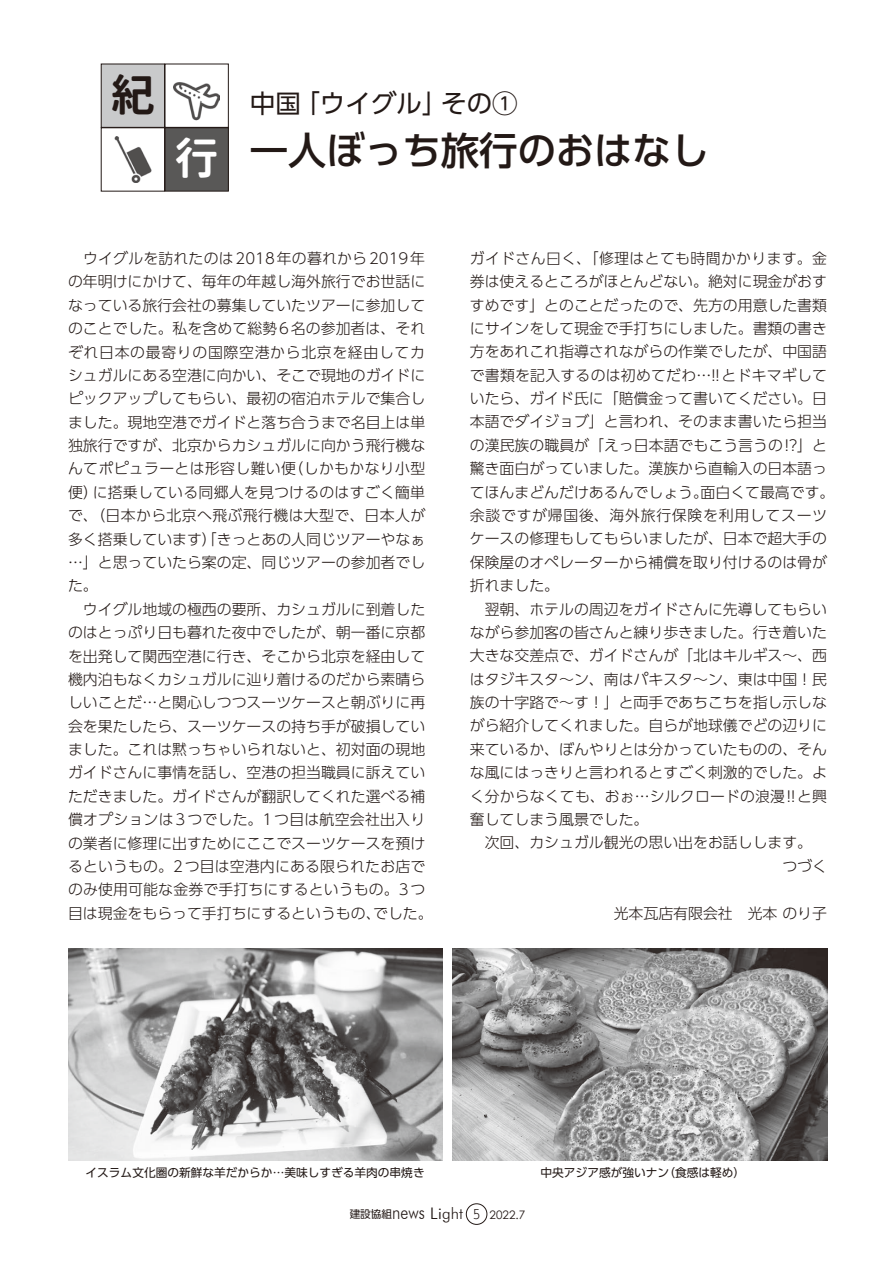
<style>
.page{position:relative;width:893px;height:1263px;background:#fff}
.page>*{position:absolute;margin:0;border:0;box-sizing:border-box;transform-origin:0 0}
.t1{font:43.65px "Yasashisa Plus Gothic B";color:#231916}
.t2{font:43.65px "Yasashisa Plus Gothic B";color:#fff}
.t3{font:500 38.25px "UD Shin Go Pro";color:#231916}
.t4{font:25.5px "UD Shin Go Pro";color:#231916}
.t5{font:300 14.85px/23.4px "UD Shin Go Pro";color:#231916}
.t6{font:300 14.85px "UD Shin Go Pro";letter-spacing:.025em;color:#231916}
.t7{font:300 14.85px "UD Shin Go Pro";letter-spacing:.05em;color:#231916}
.t8{font:11.7px "UD Shin Go Pro";color:#231916}
.t9{font:11.7px "Century Gothic";color:#231916}
.s1{font-family:"UD Shin Go Pro";font-size:10.65px}
.s2{font-family:"Futura BT";font-weight:300;font-size:19.2px}
.s3{font-family:"Futura BT";font-weight:300;font-size:15.9px}
.s4{font-family:"Shin Go Pro";font-weight:300}
.s5{font-family:"UD Shin Go Pro";font-weight:300;font-size:12.75px}
</style>
<div class="page">
<div style="left:466px;top:1203px;width:21px;height:22px;border:1px solid #231916;border-radius:50%"></div>
<div style="left:101px;top:64px;width:64px;height:63px;background:#c9cacb"></div>
<div style="left:101px;top:64px;width:64px;height:64px;border:1px solid #231916"></div>
<div style="left:165px;top:128px;width:63px;height:63px;background:#595857"></div>
<div style="left:165px;top:128px;width:64px;height:63px;border:1px solid #231916"></div>
<img style="left:114px;top:136px;width:38px;height:47px">
<img style="left:174px;top:82px;width:46px;height:39px">
<div style="left:165px;top:64px;width:64px;height:64px;border:1px solid #231916"></div>
<img style="left:68px;top:948px;width:374px;height:213px">
<img style="left:453px;top:948px;width:374px;height:213px">
<h1 class="t1" style="left:111px;top:63px;width:45px">紀</h1>
<h1 class="t2" style="left:175px;top:127px;width:45px">行</h1>
<h3 class="t4" style="left:250px;top:82px;width:269px">中国「ウイグル」その①</h3>
<h2 class="t3" style="left:250px;top:119px;width:461px">一人ぼっち旅行のおはなし</h2>
<p class="t5" style="left:68px;top:246px;width:366px">　ウイグルを訪れたのは2018年の暮れから2019年の年明けにかけて、毎年の年越し海外旅行でお世話になっている旅行会社の募集していたツアーに参加してのことでした。私を含めて総勢6名の参加者は、それぞれ日本の最寄りの国際空港から北京を経由してカシュガルにある空港に向かい、そこで現地のガイドにピックアップしてもらい、最初の宿泊ホテルで集合しました。現地空港でガイドと落ち合うまで名目上は単独旅行ですが、北京からカシュガルに向かう飛行機なんてポピュラーとは形容し難い便（しかもかなり小型便）に搭乗している同郷人を見つけるのはすごく簡単で、（日本から北京へ飛ぶ飛行機は大型で、日本人が多く搭乗しています）「きっとあの人同じツアーやなぁ…」と思っていたら案の定、同じツアーの参加者でした。<br>　ウイグル地域の極西の要所、カシュガルに到着したのはとっぷり日も暮れた夜中でしたが、朝一番に京都を出発して関西空港に行き、そこから北京を経由して機内泊もなくカシュガルに辿り着けるのだから素晴らしいことだ…と関心しつつスーツケースと朝ぶりに再会を果たしたら、スーツケースの持ち手が破損していました。これは黙っちゃいられないと、初対面の現地ガイドさんに事情を話し、空港の担当職員に訴えていただきました。ガイドさんが翻訳してくれた選べる補償オプションは3つでした。1つ目は航空会社出入りの業者に修理に出すためにここでスーツケースを預けるというもの。2つ目は空港内にある限られたお店でのみ使用可能な金券で手打ちにするというもの。3つ目は現金をもらって手打ちにするというもの、でした。</p>
<p class="t6" style="left:470px;top:246px;width:359px">ガイドさん曰く、「修理はとても時間かかります。金</p>
<p class="t5" style="left:470px;top:269px;width:359px">券は使えるところがほとんどない。絶対に現金がおす</p>
<p class="t5" style="left:470px;top:293px;width:359px">すめです」とのことだったので、先方の用意した書類</p>
<p class="t5" style="left:470px;top:316px;width:359px">にサインをして現金で手打ちにしました。書類の書き</p>
<p class="t5" style="left:470px;top:339px;width:359px">方をあれこれ指導されながらの作業でしたが、中国語</p>
<p class="t5" style="left:470px;top:363px;width:359px">で書類を記入するのは初めてだわ…!!とドキマギして</p>
<p class="t5" style="left:470px;top:386px;width:359px">いたら、ガイド氏に「賠償金って書いてください。日</p>
<p class="t5" style="left:470px;top:410px;width:359px">本語でダイジョブ」と言われ、そのまま書いたら担当</p>
<p class="t5" style="left:470px;top:433px;width:359px">の漢民族の職員が「えっ日本語でもこう言うの!?」と</p>
<p class="t5" style="left:470px;top:456px;width:359px">驚き面白がっていました。漢族から直輸入の日本語っ</p>
<p class="t5" style="left:470px;top:480px;width:366px">てほんまどんだけあるんでしょう。面白くて最高です。</p>
<p class="t7" style="left:470px;top:503px;width:359px">余談ですが帰国後、海外旅行保険を利用してスーツ</p>
<p class="t5" style="left:470px;top:526px;width:359px">ケースの修理もしてもらいましたが、日本で超大手の</p>
<p class="t5" style="left:470px;top:550px;width:359px">保険屋のオペレーターから補償を取り付けるのは骨が</p>
<p class="t5" style="left:470px;top:573px;width:91px">折れました。</p>
<p class="t5" style="left:470px;top:597px;width:359px">　翌朝、ホテルの周辺をガイドさんに先導してもらい</p>
<p class="t5" style="left:470px;top:620px;width:359px">ながら参加客の皆さんと練り歩きました。行き着いた</p>
<p class="t5" style="left:470px;top:643px;width:359px">大きな交差点で、ガイドさんが「北はキルギス～、西</p>
<p class="t5" style="left:470px;top:667px;width:359px">はタジキスタ～ン、南はパキスタ～ン、東は中国！民</p>
<p class="t5" style="left:470px;top:690px;width:359px">族の十字路で～す！」と両手であちこちを指し示しな</p>
<p class="t5" style="left:470px;top:714px;width:359px">がら紹介してくれました。自らが地球儀でどの辺りに</p>
<p class="t5" style="left:470px;top:737px;width:359px">来ているか、ぼんやりとは分かっていたものの、そん</p>
<p class="t5" style="left:470px;top:760px;width:359px">な風にはっきりと言われるとすごく刺激的でした。よ</p>
<p class="t5" style="left:470px;top:784px;width:359px">く分からなくても、おぉ…シルクロードの浪漫!!と興</p>
<p class="t5" style="left:470px;top:807px;width:180px">奮してしまう風景でした。</p>
<p class="t5" style="left:470px;top:830px;width:344px">　次回、カシュガル観光の思い出をお話しします。</p>
<p class="t5" style="left:782px;top:854px;width:46px">つづく</p>
<p class="t5" style="left:614px;top:901px;width:215px">光本瓦店有限会社　光本 のり子</p>
<p class="t8" style="left:86px;top:1162px;width:341px">イスラム文化圏の新鮮な羊だからか…美味しすぎる羊肉の串焼き</p>
<p class="t8" style="left:541px;top:1162px;width:206px">中央アジア感が強いナン（食感は軽め）</p>
<p class="t9" style="left:350px;top:1206px;width:177px"><span class="s1">建設協組</span><span class="s2">news</span> <span class="s3">Light</span><span class="s4">　　</span><span class="s5">5</span> 2022.7</p>
</div>
